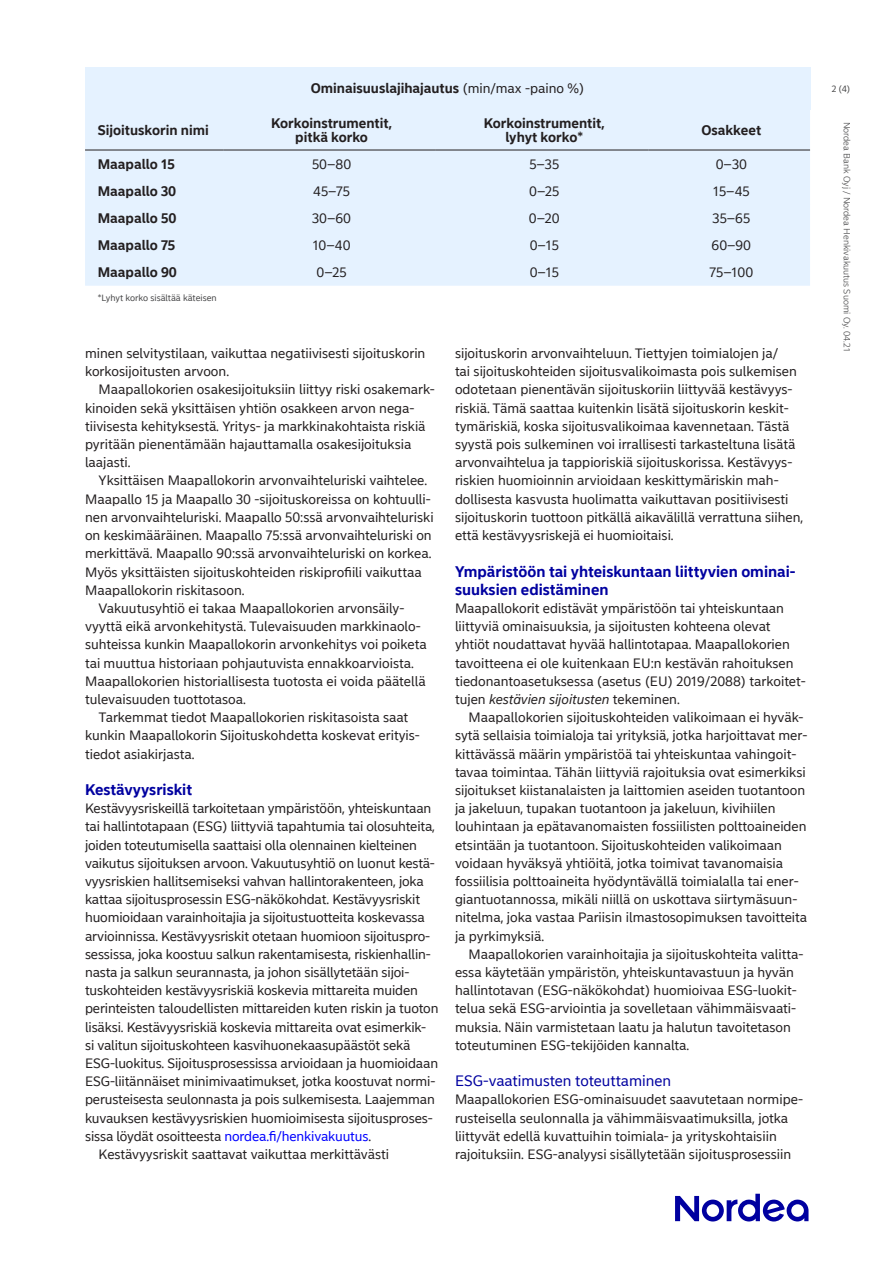
<style>
.page{position:relative;width:893px;height:1263px;background:#fff}
.page>*{position:absolute;margin:0;border:0;box-sizing:border-box;transform-origin:0 0}
.Otsikko_10pt_FI__H2{font:700 15px/18.1px "Nordea Sans Small";color:#0000a0}
.Otsikko_10pt_FI__H3{font:15px "Nordea Sans Small";color:#0000a0}
.Body_text_indent_FI{font:13.5px/18.1px "Nordea Sans Small";color:#231f20}
.Body_text_no_indent{font:13.5px/18.1px "Nordea Sans Small";letter-spacing:-.01em;color:#231f20}
.Taulukko_leipis_nume{font:13.5px "Nordea Sans Small";color:#231f20}
.Taulukko_leipis_Vase{font:700 13.5px "Nordea Sans Small";color:#231f20}
.Taulukko_header_2_ri{font:700 13.5px/13.5px "Nordea Sans Small";color:#231f20;text-align:center}
.Taulukko_Header_-_v5{font:700 13.5px "Nordea Sans Small";color:#231f20}
.t1{font:300 9px "Nordea Sans Small";color:#474748}
.Lakiteksti_6_9pt_FI{font:9px "Nordea Sans Small";color:#474748}
.s1{font-weight:400}
.s2{color:#00f}
.s3{font-style:italic}
</style>
<div class="page">
<div style="left:85px;top:67px;width:725px;height:42px;background:#e5f2ff"></div>
<div style="left:85px;top:109px;width:725px;height:177px;background:#e5f2ff"></div>
<hr style="left:85px;top:150px;width:138px;height:1px;background:#231f20">
<hr style="left:223px;top:150px;width:213px;height:1px;background:#231f20">
<hr style="left:436px;top:150px;width:212px;height:1px;background:#231f20">
<hr style="left:648px;top:150px;width:162px;height:1px;background:#231f20">
<svg style="left:675px;top:1194px;width:133px;height:27px"></svg>
<p class="Taulukko_Header_-_v5" style="left:311px;top:80px;width:275px">Ominaisuuslajihajautus <span class="s1">(min/max -paino %)</span></p>
<p class="Taulukko_leipis_Vase" style="left:98px;top:122px;width:113px">Sijoituskorin nimi</p>
<h2 class="Taulukko_header_2_ri" style="left:271px;top:117px;width:123px">Korkoinstrumentit, pitkä korko</h2>
<h2 class="Taulukko_header_2_ri" style="left:484px;top:117px;width:123px">Korkoinstrumentit, lyhyt korko*</h2>
<h2 class="Taulukko_header_2_ri" style="left:701px;top:123px;width:61px">Osakkeet</h2>
<p class="Taulukko_leipis_Vase" style="left:98px;top:156px;width:78px">Maapallo 15</p>
<p class="Taulukko_leipis_nume" style="left:312px;top:156px;width:41px">50–80</p>
<p class="Taulukko_leipis_nume" style="left:529px;top:156px;width:31px">5–35</p>
<p class="Taulukko_leipis_nume" style="left:716px;top:156px;width:33px">0–30</p>
<p class="Taulukko_leipis_Vase" style="left:98px;top:183px;width:80px">Maapallo 30</p>
<p class="Taulukko_leipis_nume" style="left:313px;top:183px;width:38px">45–75</p>
<p class="Taulukko_leipis_nume" style="left:529px;top:183px;width:32px">0–25</p>
<p class="Taulukko_leipis_nume" style="left:713px;top:183px;width:38px">15–45</p>
<p class="Taulukko_leipis_Vase" style="left:98px;top:210px;width:80px">Maapallo 50</p>
<p class="Taulukko_leipis_nume" style="left:312px;top:210px;width:40px">30–60</p>
<p class="Taulukko_leipis_nume" style="left:529px;top:210px;width:32px">0–20</p>
<p class="Taulukko_leipis_nume" style="left:713px;top:210px;width:39px">35–65</p>
<p class="Taulukko_leipis_Vase" style="left:98px;top:237px;width:79px">Maapallo 75</p>
<p class="Taulukko_leipis_nume" style="left:313px;top:237px;width:39px">10–40</p>
<p class="Taulukko_leipis_nume" style="left:530px;top:237px;width:31px">0–15</p>
<p class="Taulukko_leipis_nume" style="left:712px;top:237px;width:41px">60–90</p>
<p class="Taulukko_leipis_Vase" style="left:98px;top:264px;width:81px">Maapallo 90</p>
<p class="Taulukko_leipis_nume" style="left:317px;top:264px;width:32px">0–25</p>
<p class="Taulukko_leipis_nume" style="left:530px;top:264px;width:31px">0–15</p>
<p class="Taulukko_leipis_nume" style="left:710px;top:264px;width:45px">75–100</p>
<p class="Lakiteksti_6_9pt_FI" style="left:98px;top:293px;width:120px">*Lyhyt korko sisältää käteisen</p>
<p class="Body_text_no_indent" style="left:85px;top:344px;width:342px">minen selvitystilaan, vaikuttaa negatiivisesti sijoituskorin korkosijoitusten arvoon.</p>
<p class="Body_text_indent_FI" style="left:85px;top:381px;width:351px;text-indent:14px">Maapallokorien osakesijoituksiin liittyy riski osakemark&shy;kinoiden sekä yksittäisen yhtiön osakkeen arvon nega&shy;tiivisesta kehityksestä. Yritys- ja markkinakohtaista riskiä pyritään pienentämään hajauttamalla osakesijoituksia laajasti.</p>
<p class="Body_text_indent_FI" style="left:85px;top:472px;width:350px;text-indent:14px">Yksittäisen Maapallokorin arvonvaihteluriski vaihtelee.<br>Maapallo 15 ja Maapallo 30 -sijoituskoreissa on kohtuulli&shy;nen arvonvaihteluriski. Maapallo 50:ssä arvonvaihteluriski on keskimääräinen. Maapallo 75:ssä arvonvaihteluriski on merkittävä. Maapallo 90:ssä arvonvaihteluriski on korkea.<br>Myös yksittäisten sijoituskohteiden riskiprofiili vaikuttaa Maapallokorin riskitasoon.</p>
<p class="Body_text_indent_FI" style="left:85px;top:599px;width:343px;text-indent:14px">Vakuutusyhtiö ei takaa Maapallokorien arvonsäily&shy;vyyttä eikä arvonkehitystä. Tulevaisuuden markkinaolo&shy;suhteissa kunkin Maapallokorin arvonkehitys voi poiketa tai muuttua historiaan pohjautuvista ennakkoarvioista.<br>Maapallokorien historiallisesta tuotosta ei voida päätellä tulevaisuuden tuottotasoa.</p>
<p class="Body_text_indent_FI" style="left:85px;top:708px;width:335px;text-indent:14px">Tarkemmat tiedot Maapallokorien riskitasoista saat kunkin Maapallokorin Sijoituskohdetta koskevat erityis&shy;tiedot asiakirjasta.</p>
<h2 class="Otsikko_10pt_FI__H2" style="left:85px;top:781px;width:109px">Kestävyysriskit</h2>
<p class="Body_text_no_indent" style="left:85px;top:799px;width:355px">Kestävyysriskeillä tarkoitetaan ympäristöön, yhteiskuntaan tai hallintotapaan (ESG) liittyviä tapahtumia tai olosuhteita, joiden toteutumisella saattaisi olla olennainen kielteinen vaikutus sijoituksen arvoon. Vakuutusyhtiö on luonut kestä&shy;vyysriskien hallitsemiseksi vahvan hallintorakenteen, joka kattaa sijoitusprosessin ESG-näkökohdat. Kestävyysriskit huomioidaan varainhoitajia ja sijoitustuotteita koskevassa arvioinnissa. Kestävyysriskit otetaan huomioon sijoituspro&shy;sessissa, joka koostuu salkun rakentamisesta, riskienhallin&shy;nasta ja salkun seurannasta, ja johon sisällytetään sijoi&shy;tuskohteiden kestävyysriskiä koskevia mittareita muiden perinteisten taloudellisten mittareiden kuten riskin ja tuoton lisäksi. Kestävyysriskiä koskevia mittareita ovat esimerkik&shy;si valitun sijoituskohteen kasvihuonekaasupäästöt sekä ESG-luokitus. Sijoitusprosessissa arvioidaan ja huomioidaan ESG-liitännäiset minimivaatimukset, jotka koostuvat normi&shy;perusteisesta seulonnasta ja pois sulkemisesta. Laajemman kuvauksen kestävyysriskien huomioimisesta sijoitusproses&shy;sissa löydät osoitteesta <span class="s2">nordea.fi/henkivakuutus</span>.</p>
<p class="Body_text_indent_FI" style="left:99px;top:1145px;width:292px">Kestävyysriskit saattavat vaikuttaa merkittävästi</p>
<p class="Body_text_indent_FI" style="left:455px;top:344px;width:350px">sijoituskorin arvonvaihteluun. Tiettyjen toimialojen ja/<br>tai sijoituskohteiden sijoitusvalikoimasta pois sulkemisen odotetaan pienentävän sijoituskoriin liittyvää kestävyys&shy;riskiä. Tämä saattaa kuitenkin lisätä sijoituskorin keskit&shy;tymäriskiä, koska sijoitusvalikoimaa kavennetaan. Tästä syystä pois sulkeminen voi irrallisesti tarkasteltuna lisätä arvonvaihtelua ja tappioriskiä sijoituskorissa. Kestävyys&shy;riskien huomioinnin arvioidaan keskittymäriskin mah&shy;dollisesta kasvusta huolimatta vaikuttavan positiivisesti sijoituskorin tuottoon pitkällä aikavälillä verrattuna siihen, että kestävyysriskejä ei huomioitaisi.</p>
<h2 class="Otsikko_10pt_FI__H2" style="left:455px;top:562px;width:342px">Ympäristöön tai yhteiskuntaan liittyvien ominai&shy;suuksien edistäminen</h2>
<p class="Body_text_no_indent" style="left:455px;top:599px;width:352px">Maapallokorit edistävät ympäristöön tai yhteiskuntaan liittyviä ominaisuuksia, ja sijoitusten kohteena olevat yhtiöt noudattavat hyvää hallintotapaa. Maapallokorien tavoitteena ei ole kuitenkaan EU:n kestävän rahoituksen tiedonantoasetuksessa (asetus (EU) 2019/2088) tarkoitet&shy;tujen <span class="s3">kestävien sijoitusten</span> tekeminen.</p>
<p class="Body_text_indent_FI" style="left:455px;top:708px;width:354px;text-indent:14px">Maapallokorien sijoituskohteiden valikoimaan ei hyväk&shy;sytä sellaisia toimialoja tai yrityksiä, jotka harjoittavat mer&shy;kittävässä määrin ympäristöä tai yhteiskuntaa vahingoit&shy;tavaa toimintaa. Tähän liittyviä rajoituksia ovat esimerkiksi sijoitukset kiistanalaisten ja laittomien aseiden tuotantoon ja jakeluun, tupakan tuotantoon ja jakeluun, kivihiilen louhintaan ja epätavanomaisten fossiilisten polttoaineiden etsintään ja tuotantoon. Sijoituskohteiden valikoimaan voidaan hyväksyä yhtiöitä, jotka toimivat tavanomaisia fossiilisia polttoaineita hyödyntävällä toimialalla tai ener&shy;giantuotannossa, mikäli niillä on uskottava siirtymäsuun&shy;nitelma, joka vastaa Pariisin ilmastosopimuksen tavoitteita ja pyrkimyksiä.</p>
<p class="Body_text_indent_FI" style="left:455px;top:945px;width:350px;text-indent:14px">Maapallokorien varainhoitajia ja sijoituskohteita valitta&shy;essa käytetään ympäristön, yhteiskuntavastuun ja hyvän hallintotavan (ESG-näkökohdat) huomioivaa ESG-luokit&shy;telua sekä ESG-arviointia ja sovelletaan vähimmäisvaati&shy;muksia. Näin varmistetaan laatu ja halutun tavoitetason toteutuminen ESG-tekijöiden kannalta.</p>
<h3 class="Otsikko_10pt_FI__H3" style="left:455px;top:1072px;width:218px">ESG-vaatimusten toteuttaminen</h3>
<p class="Body_text_no_indent" style="left:455px;top:1091px;width:350px">Maapallokorien ESG-ominaisuudet saavutetaan normipe&shy;rusteisella seulonnalla ja vähimmäisvaatimuksilla, jotka liittyvät edellä kuvattuihin toimiala- ja yrityskohtaisiin rajoituksiin. ESG-analyysi sisällytetään sijoitusprosessiin</p>
<p class="Lakiteksti_6_9pt_FI" style="left:832px;top:83px;width:20px">2 (4)</p>
<p class="t1" style="left:852px;top:122px;width:231px;rotate:90deg">Nordea Bank Oyj / Nordea Henkivakuutus Suomi Oy. 04.21</p>
</div>
